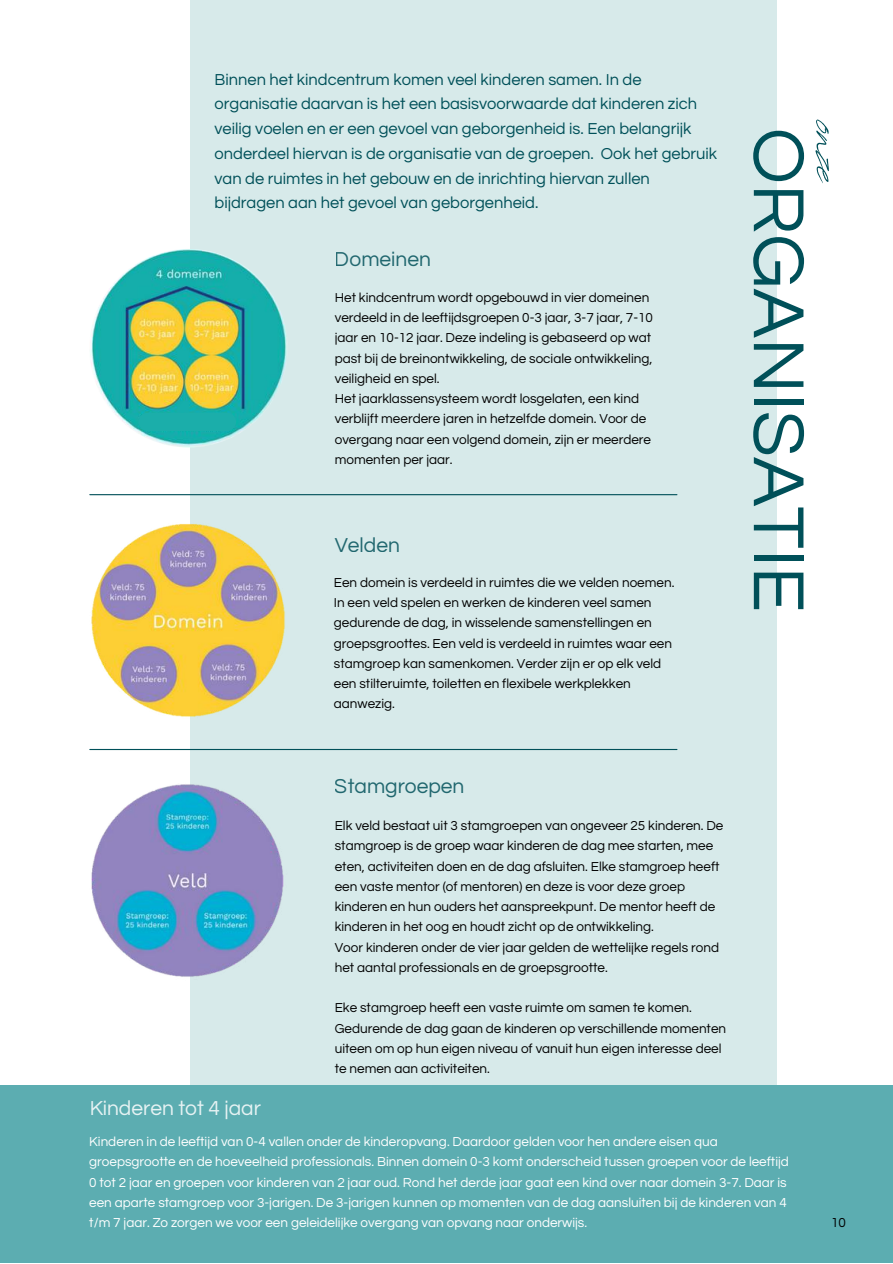
<style>
.page{position:relative;width:893px;height:1264px;background:#fff}
.page>*{position:absolute;margin:0;border:0;box-sizing:border-box;transform-origin:0 0}
.t1{font:75px "Questrial";color:#005059}
.t2{font:69.75px "Revive 80 Signature";color:#005059}
.t3{font:21px "Questrial";color:#005059}
.t4{font:21px "Questrial";color:#fff}
.t5{font:16.5px/24.8px "Questrial";color:#005059}
.t6{font:13.5px/20.2px "Questrial";color:#000}
.t7{font:13.5px/20.2px "Questrial";color:#fff}
</style>
<div class="page">
<div style="left:190px;top:0;width:586px;height:1084px;background:#d7eaea"></div>
<img style="left:89px;top:249px;width:199px;height:198px;border-radius:50%">
<img style="left:89px;top:521px;width:199px;height:198px;border-radius:50%">
<img style="left:89px;top:782px;width:199px;height:198px;border-radius:50%">
<hr style="left:90px;top:494px;width:587px;height:1px;background:#005059">
<hr style="left:90px;top:749px;width:587px;height:1px;background:#005059">
<div style="left:0;top:1085px;width:892px;height:177px;background:#5cadb1"></div>
<div style="left:138px;top:412px;width:98px;height:19px;background:#1baeaa"></div>
<p class="t5" style="left:214px;top:67px;width:504px">Binnen het kindcentrum komen veel kinderen samen. In de organisatie daarvan is het een basisvoorwaarde dat kinderen zich veilig voelen en er een gevoel van geborgenheid is. Een belangrijk onderdeel hiervan is de organisatie van de groepen. Ook het gebruik van de ruimtes in het gebouw en de inrichting hiervan zullen bijdragen aan het gevoel van geborgenheid.</p>
<h3 class="t3" style="left:335px;top:249px;width:98px">Domeinen</h3>
<p class="t6" style="left:335px;top:288px;width:320px">Het kindcentrum wordt opgebouwd in vier domeinen verdeeld in de leeftijdsgroepen 0-3 jaar, 3-7 jaar, 7-10 jaar en 10-12 jaar. Deze indeling is gebaseerd op wat past bij de breinontwikkeling, de sociale ontwikkeling, veiligheid en spel.<br>Het jaarklassensysteem wordt losgelaten, een kind verblijft meerdere jaren in hetzelfde domein. Voor de overgang naar een volgend domein, zijn er meerdere momenten per jaar.</p>
<h3 class="t3" style="left:335px;top:534px;width:67px">Velden</h3>
<p class="t6" style="left:334px;top:572px;width:342px">Een domein is verdeeld in ruimtes die we velden noemen.<br>In een veld spelen en werken de kinderen veel samen gedurende de dag, in wisselende samenstellingen en groepsgroottes. Een veld is verdeeld in ruimtes waar een stamgroep kan samenkomen. Verder zijn er op elk veld een stilteruimte, toiletten en flexibele werkplekken aanwezig.</p>
<h3 class="t3" style="left:335px;top:776px;width:131px">Stamgroepen</h3>
<h3 class="t4" style="left:89px;top:1097px;width:173px">Kinderen tot 4 jaar</h3>
<p class="t6" style="left:335px;top:816px;width:390px">Elk veld bestaat uit 3 stamgroepen van ongeveer 25 kinderen. De stamgroep is de groep waar kinderen de dag mee starten, mee eten, activiteiten doen en de dag afsluiten. Elke stamgroep heeft een vaste mentor (of mentoren) en deze is voor deze groep kinderen en hun ouders het aanspreekpunt. De mentor heeft de kinderen in het oog en houdt zicht op de ontwikkeling.<br>Voor kinderen onder de vier jaar gelden de wettelijke regels rond het aantal professionals en de groepsgrootte.</p>
<p class="t6" style="left:335px;top:998px;width:393px">Eke stamgroep heeft een vaste ruimte om samen te komen.<br>Gedurende de dag gaan de kinderen op verschillende momenten uiteen om op hun eigen niveau of vanuit hun eigen interesse deel te nemen aan activiteiten.</p>
<h1 class="t1" style="left:815px;top:128px;width:486px;rotate:90deg">ORGANISATIE</h1>
<h2 class="t2" style="left:881px;top:123px;width:63px;rotate:90deg">onze</h2>
<p class="t7" style="left:89px;top:1131px;width:701px">Kinderen in de leeftijd van 0-4 vallen onder de kinderopvang. Daardoor gelden voor hen andere eisen qua groepsgrootte en de hoeveelheid professionals. Binnen domein 0-3 komt onderscheid tussen groepen voor de leeftijd 0 tot 2 jaar en groepen voor kinderen van 2 jaar oud. Rond het derde jaar gaat een kind over naar domein 3-7. Daar is een aparte stamgroep voor 3-jarigen. De 3-jarigen kunnen op momenten van de dag aansluiten bij de kinderen van 4 t/m 7 jaar. Zo zorgen we voor een geleidelijke overgang van opvang naar onderwijs.</p>
<p class="t6" style="left:831px;top:1212px;width:16px">10</p>
</div>
